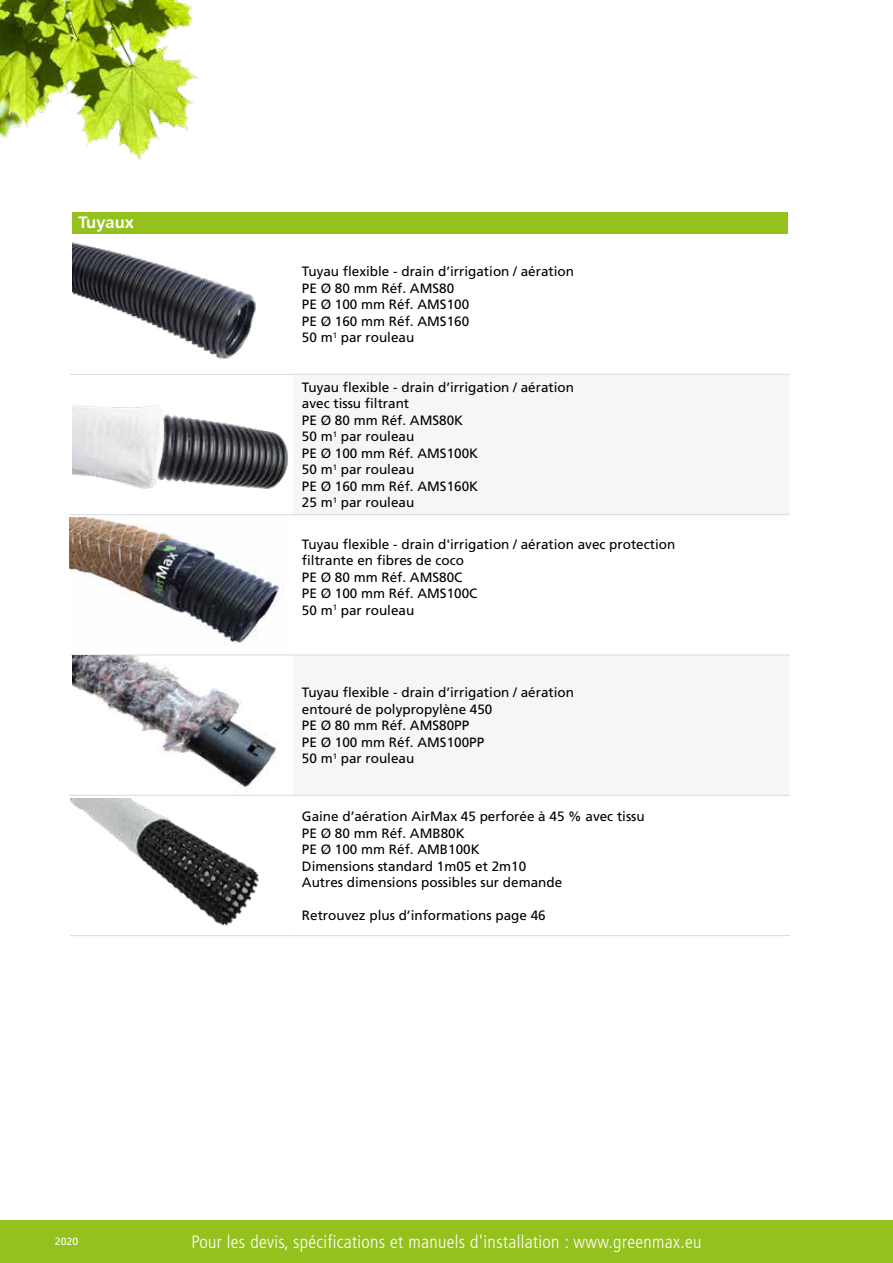
<style>
.page{position:relative;width:893px;height:1263px;background:#fff}
.page>*{position:absolute;margin:0;border:0;box-sizing:border-box;transform-origin:0 0}
.t1{font:300 condensed 18px "Frutiger LT Std";letter-spacing:.02em;color:#fff}
.t2{font:700 16.5px "Frutiger LT Std";color:#fff}
.t3{font:13.5px/16.5px "Frutiger LT Std";color:#000}
.t4{font:10.5px "Frutiger LT Std";color:#fff}
</style>
<div class="page">
<div style="left:0;top:1220px;width:893px;height:43px;background:#95c11f"></div>
<img style="left:0;top:0;width:199px;height:160px">
<hr style="left:70px;top:374px;width:223px;height:1px;background:#dadada">
<hr style="left:293px;top:374px;width:497px;height:1px;background:#dadada">
<hr style="left:70px;top:514px;width:223px;height:1px;background:#dadada">
<hr style="left:293px;top:514px;width:497px;height:1px;background:#dadada">
<hr style="left:70px;top:655px;width:223px;height:1px;background:#dadada">
<hr style="left:293px;top:655px;width:497px;height:1px;background:#dadada">
<hr style="left:70px;top:795px;width:223px;height:1px;background:#dadada">
<hr style="left:293px;top:795px;width:497px;height:1px;background:#dadada">
<hr style="left:70px;top:935px;width:223px;height:1px;background:#dadada">
<hr style="left:293px;top:935px;width:497px;height:1px;background:#dadada">
<img style="left:72px;top:242px;width:184px;height:116px">
<img style="left:70px;top:518px;width:213px;height:127px">
<img style="left:72px;top:656px;width:205px;height:136px">
<div style="left:72px;top:213px;width:716px;height:21px;background:#95c11f"></div>
<img style="left:71px;top:798px;width:188px;height:128px">
<img style="left:72px;top:358px;width:222px;height:131px">
<p class="t2" style="left:79px;top:213px;width:57px">Tuyaux</p>
<p class="t3" style="left:302px;top:263px;width:274px">Tuyau flexible - drain d’irrigation / aération<br>PE Ø 80 mm Réf. AMS80<br>PE Ø 100 mm Réf. AMS100<br>PE Ø 160 mm Réf. AMS160<br>50 m<sup>1</sup> par rouleau</p>
<p class="t3" style="left:302px;top:379px;width:274px">Tuyau flexible - drain d’irrigation / aération avec tissu filtrant<br>PE Ø 80 mm Réf. AMS80K<br>50 m<sup>1</sup> par rouleau<br>PE Ø 100 mm Réf. AMS100K<br>50 m<sup>1</sup> par rouleau<br>PE Ø 160 mm Réf. AMS160K<br>25 m<sup>1</sup> par rouleau</p>
<p class="t3" style="left:302px;top:536px;width:375px">Tuyau flexible - drain d'irrigation / aération avec protection filtrante en fibres de coco<br>PE Ø 80 mm Réf. AMS80C<br>PE Ø 100 mm Réf. AMS100C<br>50 m<sup>1</sup> par rouleau</p>
<p class="t3" style="left:302px;top:684px;width:274px">Tuyau flexible - drain d’irrigation / aération entouré de polypropylène 450<br>PE Ø 80 mm Réf. AMS80PP<br>PE Ø 100 mm Réf. AMS100PP<br>50 m<sup>1</sup> par rouleau</p>
<p class="t3" style="left:302px;top:808px;width:344px">Gaine d’aération AirMax 45 perforée à 45 % avec tissu PE Ø 80 mm Réf. AMB80K<br>PE Ø 100 mm Réf. AMB100K<br>Dimensions standard 1m05 et 2m10<br>Autres dimensions possibles sur demande</p>
<p class="t3" style="left:302px;top:907px;width:245px">Retrouvez plus d’informations page 46</p>
<p class="t4" style="left:55px;top:1235px;width:25px">2020</p>
<h1 class="t1" style="left:191px;top:1232px;width:512px">Pour les devis, spécifications et manuels d'installation : www.greenmax.eu</h1>
</div>
